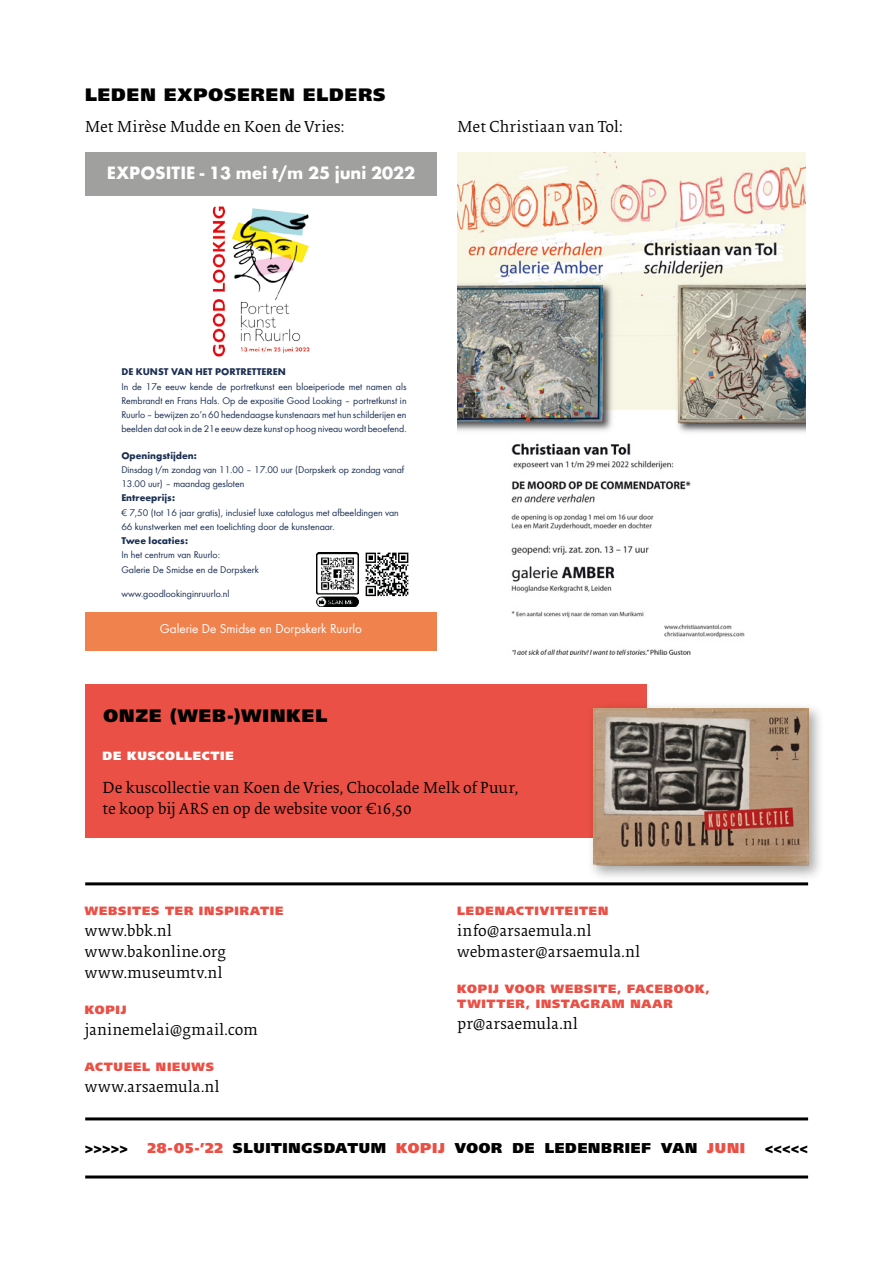
<style>
.page{position:relative;width:893px;height:1263px;background:#fff}
.page>*{position:absolute;margin:0;border:0;box-sizing:border-box;transform-origin:0 0}
.t1{font:700 18.45px "Futura";color:#fff}
.t2{font:900 18px "Frutiger";letter-spacing:.055em;color:#000}
.t3{font:16.5px/21px "Collis";color:#000}
.t4{font:900 14.25px "Frutiger";letter-spacing:.05em;color:#000}
.t5{font:13.35px "Futura Boo";color:#fff}
.t6{font:900 12px/15px "Frutiger";letter-spacing:.065em;color:#ea5045}
.t7{font:900 12px "Frutiger";letter-spacing:.06em;color:#fff}
.t8{font:10.05px/14.2px "Futura Boo";color:#1b2f53}
.t9{font:700 10.05px "Futura";color:#1b2f53}
.s1{color:#ea5045}
</style>
<div class="page">
<hr style="left:85px;top:882px;width:723px;height:3px;background:#000">
<hr style="left:85px;top:1117px;width:723px;height:3px;background:#000">
<hr style="left:85px;top:1175px;width:723px;height:3px;background:#000">
<div style="left:85px;top:612px;width:352px;height:39px;background:#f0824d"></div>
<div style="left:85px;top:152px;width:352px;height:43px;background:#a0a09f"></div>
<img style="left:365px;top:552px;width:44px;height:45px">
<img style="left:317px;top:552px;width:41px;height:54px">
<img style="left:212px;top:206px;width:98px;height:151px">
<img style="left:457px;top:152px;width:349px;height:503px">
<div style="left:85px;top:684px;width:561px;height:153px;background:#ea5045"></div>
<div style="left:587px;top:702px;width:238px;height:180px;background:#000;opacity:.35"></div>
<img style="left:593px;top:708px;width:216px;height:158px">
<h2 class="t2" style="left:85px;top:84px;width:302px">LEDEN EXPOSEREN ELDERS</h2>
<h3 class="t3" style="left:85px;top:117px;width:261px">Met Mirèse Mudde en Koen de Vries:</h3>
<h3 class="t3" style="left:457px;top:117px;width:167px">Met Christiaan van Tol:</h3>
<h1 class="t1" style="left:107px;top:160px;width:310px">EXPOSITIE - 13 mei t/m 25 juni 2022</h1>
<p class="t9" style="left:121px;top:365px;width:166px">DE KUNST VAN HET PORTRETTEREN</p>
<p class="t8" style="left:121px;top:379px;width:287px;text-align:justify">In de 17e eeuw kende de portretkunst een bloeiperiode met namen als Rembrandt en Frans Hals. Op de expositie Good Looking – portretkunst in Ruurlo – bewijzen zo’n 60 hedendaagse kunstenaars met hun schilderijen en beelden dat ook in de 21e eeuw deze kunst op hoog niveau wordt beoefend.</p>
<p class="t9" style="left:121px;top:448px;width:77px">Openingstijden:</p>
<p class="t8" style="left:121px;top:462px;width:284px">Dinsdag t/m zondag van 11.00 – 17.00 uur (Dorpskerk op zondag vanaf<br>13.00 uur) – maandag gesloten</p>
<p class="t9" style="left:121px;top:491px;width:55px">Entreeprijs:</p>
<p class="t8" style="left:121px;top:505px;width:279px">€ 7,50 (tot 16 jaar gratis), inclusief luxe catalogus met afbeeldingen van<br>66 kunstwerken met een toelichting door de kunstenaar.</p>
<p class="t9" style="left:121px;top:534px;width:68px">Twee locaties:</p>
<p class="t8" style="left:121px;top:547px;width:139px">In het centrum van Ruurlo:<br>Galerie De Smidse en de Dorpskerk</p>
<p class="t8" style="left:121px;top:586px;width:110px">www.goodlookinginruurlo.nl</p>
<h3 class="t5" style="left:160px;top:619px;width:204px">Galerie De Smidse en Dorpskerk Ruurlo</h3>
<h2 class="t2" style="left:104px;top:704px;width:225px">ONZE (WEB-)WINKEL</h2>
<p class="t7" style="left:103px;top:749px;width:133px">DE KUSCOLLECTIE</p>
<h3 class="t3" style="left:103px;top:778px;width:417px">De kuscollectie van Koen de Vries, Chocolade Melk of Puur, te koop bij ARS en op de website voor €16,50</h3>
<p class="t6" style="left:85px;top:903px;width:200px">WEBSITES TER INSPIRATIE</p>
<h3 class="t3" style="left:85px;top:921px;width:143px">www.bbk.nl www.bakonline.org www.museumtv.nl</h3>
<p class="t6" style="left:85px;top:1002px;width:43px">KOPIJ</p>
<h3 class="t3" style="left:85px;top:1020px;width:175px">janinemelai@gmail.com</h3>
<p class="t6" style="left:85px;top:1059px;width:131px">ACTUEEL NIEUWS</p>
<h3 class="t3" style="left:85px;top:1077px;width:136px">www.arsaemula.nl</h3>
<p class="t6" style="left:457px;top:903px;width:152px">LEDENACTIVITEITEN</p>
<h3 class="t3" style="left:457px;top:921px;width:184px">info@arsaemula.nl webmaster@arsaemula.nl</h3>
<p class="t6" style="left:457px;top:981px;width:254px">KOPIJ VOOR WEBSITE, FACEBOOK,<br>TWITTER, INSTAGRAM NAAR</p>
<h3 class="t3" style="left:457px;top:1014px;width:122px">pr@arsaemula.nl</h3>
<h3 class="t4" style="left:85px;top:1139px;width:45px">&gt;&gt;&gt;&gt;&gt;</h3>
<h3 class="t4" style="left:148px;top:1139px;width:599px"><span class="s1">28-05-’22</span> SLUITINGSDATUM <span class="s1">KOPIJ</span> VOOR DE LEDENBRIEF VAN <span class="s1">JUNI</span></h3>
<h3 class="t4" style="left:765px;top:1139px;width:45px">&lt;&lt;&lt;&lt;&lt;</h3>
</div>
